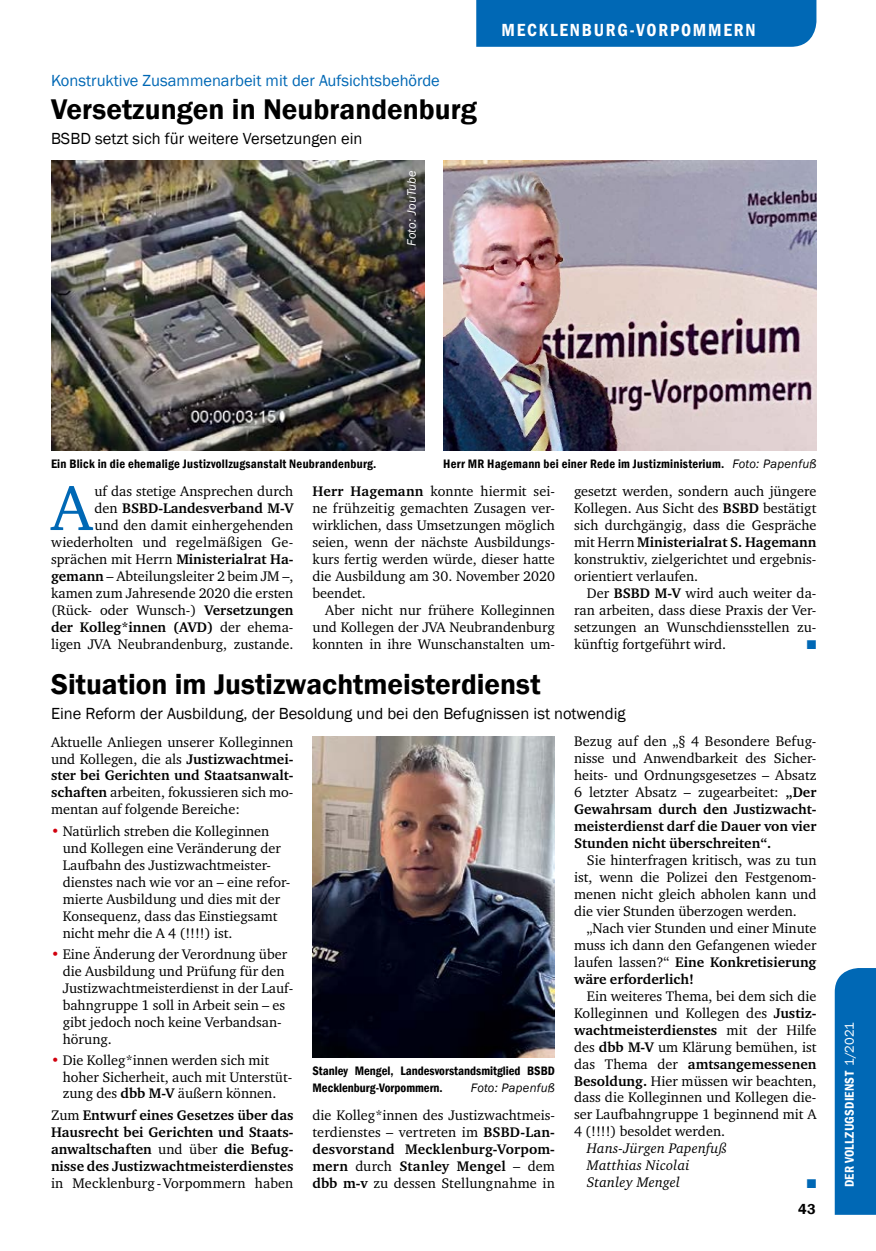
<style>
.page{position:relative;width:876px;height:1251px;background:#fff}
.page>*{position:absolute;margin:0;border:0;box-sizing:border-box;transform-origin:0 0}
.t1{font:64.8px "Charter ITC";color:#0068b5}
.t2{font:600 29.25px "Franklin Gothic";color:#000}
.t3{font:600 condensed 18px "Franklin Gothic";letter-spacing:.1em;color:#fff}
.t4{font:16.5px "Franklin Gothic";color:#000}
.t5{font:16.5px "Franklin Gothic";color:#0068b5}
.t6{font:600 14.7px "Franklin Gothic";color:#000}
.t7{font:14.25px/17px "Charter ITC";color:#000}
.t8{font:700 14.25px/17px "Charter ITC";color:#000;text-align:justify}
.t9{font:italic 14.25px "Charter ITC";letter-spacing:.015em;color:#000}
.t10{font:600 condensed 13.05px "Franklin Gothic";letter-spacing:.015em;color:#fff}
.t11{font:600 condensed 12.6px "Franklin Gothic";letter-spacing:.02em;color:#000}
.t12{font:600 condensed 12.6px/17px "Franklin Gothic";color:#000}
.t13{font:italic 12.6px "Franklin Gothic";letter-spacing:.02em;color:#000}
.t14{font:italic 12.6px "Franklin Gothic";letter-spacing:.02em;color:#fff}
.t15{font:12.6px "Zapf Dingbats";color:#0068b5}
.s1{font-weight:400;font-style:italic;font-stretch:normal}
.s2{font-weight:700}
.s3{font-weight:400}
.s4{color:#d1010e}
.s5{font-weight:400;font-stretch:normal}
</style>
<div class="page">
<div style="left:835px;top:968px;width:41px;height:246px;background:#0068b5"></div>
<div style="left:476px;top:0;width:340px;height:47px;background:#0068b5"></div>
<img style="left:51px;top:161px;width:373px;height:289px">
<img style="left:443px;top:161px;width:373px;height:289px">
<img style="left:313px;top:736px;width:242px;height:321px">
<p class="t5" style="left:51px;top:70px;width:390px">Konstruktive Zusammenarbeit mit der Aufsichtsbehörde</p>
<p class="t2" style="left:51px;top:91px;width:427px">Versetzungen in Neubrandenburg</p>
<p class="t4" style="left:51px;top:128px;width:313px">BSBD setzt sich für weitere Versetzungen ein</p>
<p class="t14" style="left:404px;top:246px;width:77px;rotate:-90deg">Foto: JouTube</p>
<p class="t3" style="left:501px;top:18px;width:256px">MECKLENBURG-VORPOMMERN</p>
<p class="t11" style="left:51px;top:455px;width:327px">Ein Blick in die ehemalige Justizvollzugsanstalt Neubrandenburg.</p>
<p class="t11" style="left:443px;top:455px;width:375px">Herr MR Hagemann bei einer Rede im Justizministerium. <span class="s1">Foto: Papenfuß</span></p>
<p class="t7" style="left:51px;top:482px;width:244px;text-align:right">uf das stetige Ansprechen durch<br>den <span class="s2">BSBD-Landesverband M-V<br></span>und den damit einhergehenden wiederholten und regelmäßigen Ge&shy;sprächen mit Herrn <span class="s2">Ministerialrat Ha&shy;gemann</span> – Abteilungsleiter 2 beim JM –, kamen zum Jahresende 2020 die ersten (Rück- oder Wunsch-) <span class="s2">Versetzungen der Kolleg*innen (AVD)</span> der ehema&shy;ligen JVA Neubrandenburg, zustande.</p>
<p class="t7" style="left:313px;top:482px;width:244px"><span class="s2">Herr Hagemann</span> konnte hiermit sei-</p>
<p class="t1" style="left:51px;top:467px;width:43px">A</p>
<p class="t7" style="left:313px;top:499px;width:244px">ne frühzeitig gemachten Zusagen ver-</p>
<p class="t7" style="left:313px;top:516px;width:244px">wirklichen, dass Umsetzungen möglich</p>
<p class="t7" style="left:313px;top:533px;width:244px">seien, wenn der nächste Ausbildungs-</p>
<p class="t7" style="left:313px;top:550px;width:244px">kurs fertig werden würde, dieser hatte</p>
<p class="t7" style="left:313px;top:567px;width:244px">die Ausbildung am 30. November 2020</p>
<p class="t7" style="left:313px;top:584px;width:55px">beendet.</p>
<p class="t7" style="left:325px;top:601px;width:231px">Aber nicht nur frühere Kolleginnen</p>
<p class="t7" style="left:313px;top:618px;width:244px">und Kollegen der JVA Neubrandenburg</p>
<p class="t7" style="left:313px;top:635px;width:244px">konnten in ihre Wunschanstalten um-</p>
<p class="t7" style="left:574px;top:482px;width:244px">gesetzt werden, sondern auch jüngere</p>
<p class="t7" style="left:574px;top:499px;width:244px">Kollegen. Aus Sicht des <span class="s2">BSBD</span> bestätigt</p>
<p class="t7" style="left:574px;top:516px;width:244px">sich durchgängig, dass die Gespräche</p>
<p class="t8" style="left:574px;top:533px;width:244px"><span class="s3">mit Herrn</span> Ministerialrat S. Hagemann</p>
<p class="t7" style="left:574px;top:550px;width:244px">konstruktiv, zielgerichtet und ergebnis-</p>
<p class="t7" style="left:574px;top:567px;width:126px">orientiert verlaufen.</p>
<p class="t7" style="left:587px;top:584px;width:231px">Der <span class="s2">BSBD M-V</span> wird auch weiter da-</p>
<p class="t7" style="left:574px;top:601px;width:244px">ran arbeiten, dass diese Praxis der Ver-</p>
<p class="t7" style="left:574px;top:618px;width:244px">setzungen an Wunschdiensstellen zu-</p>
<p class="t7" style="left:574px;top:635px;width:154px">künftig fortgeführt wird.</p>
<p class="t15" style="left:807px;top:638px;width:11px">■</p>
<p class="t2" style="left:51px;top:666px;width:491px">Situation im Justizwachtmeisterdienst</p>
<p class="t4" style="left:51px;top:703px;width:576px">Eine Reform der Ausbildung, der Besoldung und bei den Befugnissen ist notwendig</p>
<p class="t7" style="left:51px;top:733px;width:244px;text-align:justify">Aktuelle Anliegen unserer Kolleginnen und Kollegen, die als <span class="s2">Justizwachtmei&shy;ster bei Gerichten und Staatsanwalt&shy;schaften</span> arbeiten, fokussieren sich mo&shy;mentan auf folgende Bereiche:</p>
<p class="t7" style="left:63px;top:822px;width:229px;text-indent:-12px"><span class="s4">•</span> Natürlich streben die Kolleginnen und Kollegen eine Veränderung der Laufbahn des Justizwachtmeister&shy;dienstes nach wie vor an – eine refor&shy;mierte Ausbildung und dies mit der Konsequenz, dass das Einstiegsamt nicht mehr die A 4 (!!!!) ist.</p>
<p class="t7" style="left:63px;top:945px;width:232px;text-indent:-12px"><span class="s4">•</span> Eine Änderung der Verordnung über die Ausbildung und Prüfung für den<br>Justizwachtmeisterdienst in der Lauf&shy;bahngruppe 1 soll in Arbeit sein – es gibt jedoch noch keine Verbandsan&shy;hörung.</p>
<p class="t7" style="left:63px;top:1050px;width:231px;text-indent:-12px"><span class="s4">•</span> Die Kolleg*innen werden sich mit hoher Sicherheit, auch mit Unterstüt&shy;zung des <span class="s2">dbb M-V</span> äußern können.</p>
<p class="t8" style="left:51px;top:1106px;width:244px"><span class="s3">Zum</span> Entwurf eines Gesetzes über das Hausrecht bei Gerichten und Staats&shy;anwaltschaften <span class="s3">und über</span> die Befug&shy;nisse des Justizwachtmeisterdienstes <span class="s3">in Mecklenburg-Vorpommern haben</span></p>
<p class="t7" style="left:313px;top:1106px;width:244px;text-align:justify">die Kolleg*innen des Justizwachtmeis&shy;terdienstes – vertreten im <span class="s2">BSBD-Lan&shy;desvorstand Mecklenburg-Vorpom&shy;mern</span> durch <span class="s2">Stanley Mengel</span> – dem <span class="s2">dbb m-v</span> zu dessen Stellungnahme in</p>
<p class="t7" style="left:574px;top:733px;width:244px">Bezug auf den „§ 4 Besondere Befug-</p>
<p class="t7" style="left:574px;top:749px;width:244px">nisse und Anwendbarkeit des Sicher-</p>
<p class="t7" style="left:574px;top:766px;width:244px">heits- und Ordnungsgesetzes – Absatz</p>
<p class="t7" style="left:574px;top:783px;width:244px">6 letzter Absatz – zugearbeitet: <span class="s2">„Der</span></p>
<p class="t8" style="left:574px;top:800px;width:244px">Gewahrsam durch den Justizwacht-</p>
<p class="t8" style="left:574px;top:817px;width:244px">meisterdienst darf die Dauer von vier</p>
<p class="t8" style="left:574px;top:834px;width:199px">Stunden nicht überschreiten“.</p>
<p class="t7" style="left:587px;top:851px;width:231px">Sie hinterfragen kritisch, was zu tun</p>
<p class="t7" style="left:574px;top:868px;width:244px">ist, wenn die Polizei den Festgenom-</p>
<p class="t7" style="left:574px;top:885px;width:244px">menen nicht gleich abholen kann und</p>
<p class="t7" style="left:574px;top:902px;width:224px">die vier Stunden überzogen werden.</p>
<p class="t7" style="left:587px;top:919px;width:231px">„Nach vier Stunden und einer Minute</p>
<p class="t7" style="left:574px;top:936px;width:244px">muss ich dann den Gefangenen wieder</p>
<p class="t8" style="left:574px;top:953px;width:244px"><span class="s3">laufen lassen?“</span> Eine Konkretisierung</p>
<p class="t8" style="left:574px;top:970px;width:121px">wäre erforderlich!</p>
<p class="t7" style="left:587px;top:987px;width:231px">Ein weiteres Thema, bei dem sich die</p>
<p class="t7" style="left:574px;top:1004px;width:244px">Kolleginnen und Kollegen des <span class="s2">Justiz-</span></p>
<p class="t8" style="left:574px;top:1021px;width:244px">wachtmeisterdienstes <span class="s3">mit der Hilfe</span></p>
<p class="t7" style="left:574px;top:1037px;width:244px">des <span class="s2">dbb M-V</span> um Klärung bemühen, ist</p>
<p class="t8" style="left:574px;top:1055px;width:244px"><span class="s3">das Thema der</span> amtsangemessenen</p>
<p class="t7" style="left:574px;top:1071px;width:244px"><span class="s2">Besoldung.</span> Hier müssen wir beachten,</p>
<p class="t7" style="left:574px;top:1088px;width:244px">dass die Kolleginnen und Kollegen die-</p>
<p class="t7" style="left:574px;top:1105px;width:244px">ser Laufbahngruppe 1 beginnend mit A</p>
<p class="t7" style="left:574px;top:1122px;width:153px">4 (!!!!) besoldet werden.</p>
<p class="t9" style="left:587px;top:1139px;width:142px">Hans-Jürgen Papenfuß</p>
<p class="t9" style="left:587px;top:1156px;width:104px">Matthias Nicolai</p>
<p class="t9" style="left:587px;top:1173px;width:95px">Stanley Mengel</p>
<p class="t15" style="left:807px;top:1176px;width:11px">■</p>
<p class="t12" style="left:313px;top:1062px;width:244px">Stanley Mengel, Landesvorstandsmitglied BSBD<br>Mecklenburg-Vorpommern.</p>
<p class="t13" style="left:471px;top:1079px;width:86px">Foto: Papenfuß</p>
<p class="t6" style="left:798px;top:1200px;width:19px">43</p>
<p class="t10" style="left:841px;top:1186px;width:166px;rotate:-90deg">DER VOLLZUGSDIENST <span class="s5">1/2021</span></p>
</div>
